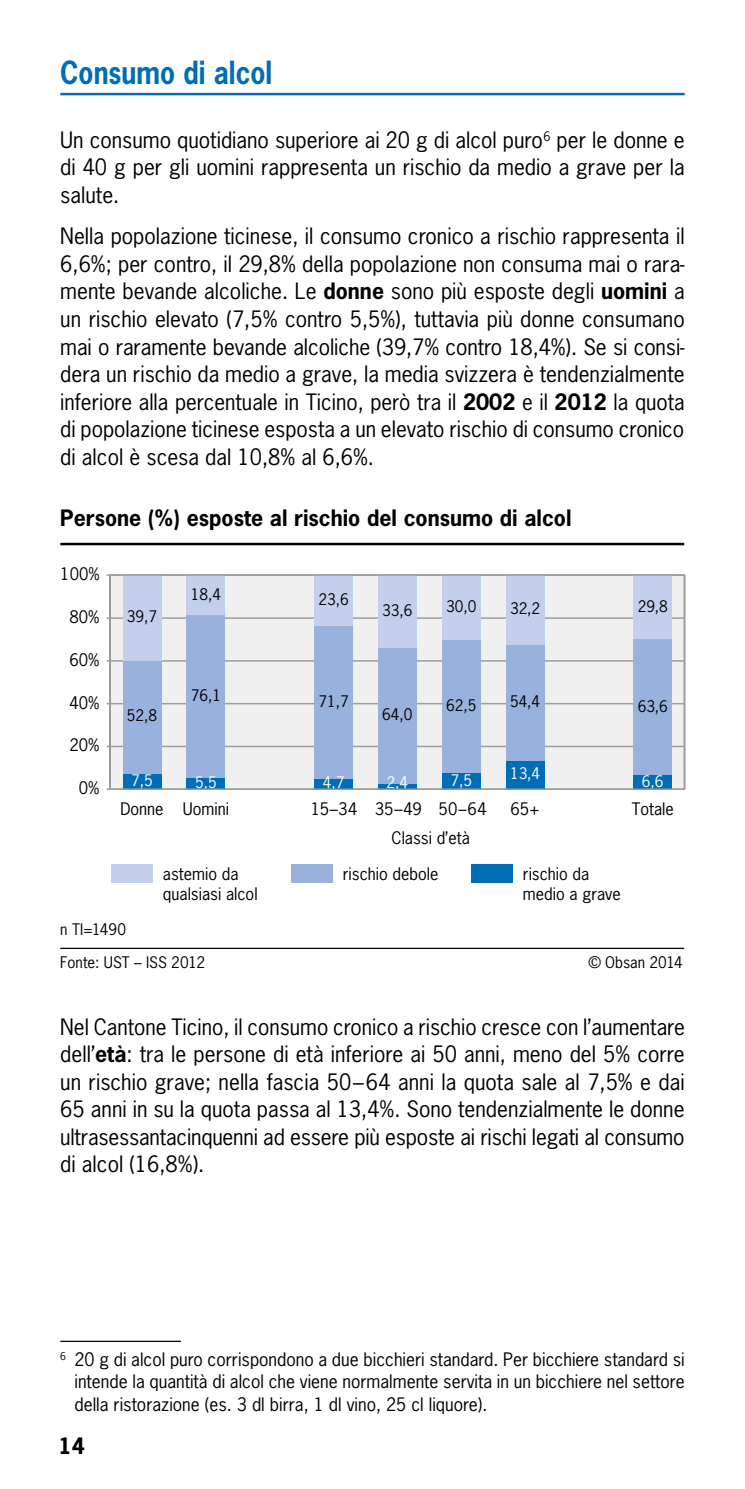
<style>
.page{position:relative;width:745px;height:1489px;background:#fff}
.page>*{position:absolute;margin:0;border:0;box-sizing:border-box;transform-origin:0 0}
.Kopftitel_-mit_Linie{font:700 30px "News Gothic Std";color:#006db7;scale:.88 1}
.Grundtext{font:21.25px/27.5px "News Gothic Std";color:#000;text-align:justify}
.t1{font:700 21.25px "News Gothic Std";color:#000}
.Fussnote{font:17.5px/22.5px "News Gothic Std";color:#000;text-align:justify}
.t2{font:16.25px/20.5px "News Gothic Std";color:#000}
.t3{font:15px "News Gothic Std";color:#000}
.t4{font:15px "News Gothic Std";color:#fff}
.s1{font-weight:700}
</style>
<div class="page">
<hr style="left:60px;top:1340px;width:121px;height:1px;background:#000">
<hr style="left:60px;top:93px;width:624px;height:2px;background:#006db7">
<div style="left:106px;top:574px;width:578px;height:216px;background:#f0f0f0"></div>
<hr style="left:110px;top:745px;width:574px;height:2px;background:#9c9d9d">
<hr style="left:110px;top:703px;width:574px;height:1px;background:#9c9d9d">
<hr style="left:110px;top:660px;width:574px;height:1px;background:#9c9d9d">
<hr style="left:110px;top:617px;width:574px;height:2px;background:#9c9d9d">
<div style="left:123px;top:773px;width:38px;height:16px;background:#006db7"></div>
<div style="left:123px;top:660px;width:38px;height:113px;background:#98b1dd"></div>
<div style="left:123px;top:575px;width:38px;height:85px;background:#c3cfeb"></div>
<div style="left:187px;top:777px;width:38px;height:12px;background:#006db7"></div>
<div style="left:187px;top:614px;width:38px;height:163px;background:#98b1dd"></div>
<div style="left:187px;top:575px;width:38px;height:39px;background:#c3cfeb"></div>
<div style="left:314px;top:779px;width:38px;height:10px;background:#006db7"></div>
<div style="left:314px;top:625px;width:38px;height:154px;background:#98b1dd"></div>
<div style="left:314px;top:575px;width:38px;height:50px;background:#c3cfeb"></div>
<div style="left:378px;top:784px;width:38px;height:5px;background:#006db7"></div>
<div style="left:378px;top:647px;width:38px;height:137px;background:#98b1dd"></div>
<div style="left:378px;top:575px;width:38px;height:72px;background:#c3cfeb"></div>
<div style="left:442px;top:773px;width:38px;height:16px;background:#006db7"></div>
<div style="left:442px;top:639px;width:38px;height:134px;background:#98b1dd"></div>
<div style="left:442px;top:575px;width:38px;height:64px;background:#c3cfeb"></div>
<div style="left:505px;top:760px;width:39px;height:29px;background:#006db7"></div>
<div style="left:505px;top:644px;width:39px;height:116px;background:#98b1dd"></div>
<div style="left:505px;top:575px;width:39px;height:69px;background:#c3cfeb"></div>
<div style="left:633px;top:775px;width:38px;height:14px;background:#006db7"></div>
<div style="left:633px;top:639px;width:38px;height:136px;background:#98b1dd"></div>
<div style="left:633px;top:575px;width:38px;height:64px;background:#c3cfeb"></div>
<div style="left:471px;top:864px;width:41px;height:18px;background:#006db7"></div>
<div style="left:291px;top:864px;width:41px;height:18px;background:#98b1dd"></div>
<div style="left:111px;top:864px;width:42px;height:18px;background:#c3cfeb"></div>
<hr style="left:60px;top:947px;width:623px;height:1px;background:#000">
<hr style="left:60px;top:543px;width:623px;height:2px;background:#000">
<hr style="left:110px;top:788px;width:574px;height:2px;background:#9c9c9c">
<hr style="left:110px;top:574px;width:574px;height:2px;background:#9c9c9c">
<p class="Kopftitel_-mit_Linie" style="left:60px;top:52px;width:242px">Consumo di alcol</p>
<p class="Grundtext" style="left:60px;top:126px;width:625px">Un consumo quotidiano superiore ai 20 g di alcol puro<sup>6</sup> per le donne e di 40 g per gli uomini rappresenta un rischio da medio a grave per la salute.</p>
<p class="Grundtext" style="left:60px;top:222px;width:625px">Nella popolazione ticinese, il consumo cronico a rischio rappresenta il 6,6%; per contro, il 29,8% della popolazione non consuma mai o rara&shy;mente bevande alcoliche. Le <span class="s1">donne</span> sono più esposte degli <span class="s1">uomini</span> a un rischio elevato (7,5% contro 5,5%), tuttavia più donne consumano mai o raramente bevande alcoliche (39,7% contro 18,4%). Se si consi&shy;dera un rischio da medio a grave, la media svizzera è tendenzialmente inferiore alla percentuale in Ticino, però tra il <span class="s1">2002</span> e il <span class="s1">2012</span> la quota di popolazione ticinese esposta a un elevato rischio di consumo cronico di alcol è scesa dal 10,8% al 6,6%.</p>
<p class="t1" style="left:60px;top:504px;width:512px">Persone (%) esposte al rischio del consumo di alcol</p>
<p class="t2" style="left:60px;top:563px;width:41px">100%</p>
<p class="t2" style="left:69px;top:606px;width:32px">80%</p>
<p class="t2" style="left:69px;top:649px;width:32px">60%</p>
<p class="t2" style="left:69px;top:692px;width:32px">40%</p>
<p class="t2" style="left:69px;top:735px;width:32px">20%</p>
<p class="t2" style="left:79px;top:777px;width:22px">0%</p>
<p class="t3" style="left:127px;top:607px;width:32px">39,7</p>
<p class="t3" style="left:127px;top:706px;width:32px">52,8</p>
<p class="t4" style="left:131px;top:770px;width:23px">7,5</p>
<p class="t3" style="left:191px;top:584px;width:32px">18,4</p>
<p class="t3" style="left:191px;top:685px;width:32px">76,1</p>
<p class="t4" style="left:195px;top:772px;width:23px">5,5</p>
<p class="t3" style="left:318px;top:589px;width:32px">23,6</p>
<p class="t3" style="left:318px;top:692px;width:32px">71,7</p>
<p class="t4" style="left:322px;top:772px;width:23px">4,7</p>
<p class="t3" style="left:382px;top:600px;width:32px">33,6</p>
<p class="t3" style="left:382px;top:705px;width:32px">64,0</p>
<p class="t4" style="left:386px;top:773px;width:23px">2,4</p>
<p class="t3" style="left:446px;top:596px;width:32px">30,0</p>
<p class="t3" style="left:446px;top:695px;width:32px">62,5</p>
<p class="t4" style="left:450px;top:770px;width:23px">7,5</p>
<p class="t3" style="left:509px;top:599px;width:32px">32,2</p>
<p class="t3" style="left:509px;top:691px;width:32px">54,4</p>
<p class="t4" style="left:509px;top:764px;width:32px">13,4</p>
<p class="t3" style="left:637px;top:596px;width:32px">29,8</p>
<p class="t3" style="left:637px;top:696px;width:32px">63,6</p>
<p class="t4" style="left:641px;top:771px;width:23px">6,6</p>
<p class="t2" style="left:120px;top:798px;width:110px">Donne Uomini</p>
<p class="t2" style="left:311px;top:798px;width:177px">15–34 35–49 50–64</p>
<p class="t2" style="left:510px;top:798px;width:31px">65+</p>
<p class="t2" style="left:631px;top:798px;width:43px">Totale</p>
<p class="t2" style="left:391px;top:827px;width:80px">Classi d’età</p>
<p class="t2" style="left:163px;top:863px;width:77px">astemio da</p>
<p class="t2" style="left:343px;top:863px;width:97px">rischio debole</p>
<p class="t2" style="left:163px;top:883px;width:96px">qualsiasi alcol</p>
<p class="t2" style="left:522px;top:863px;width:99px">rischio da medio a grave</p>
<p class="t3" style="left:60px;top:919px;width:67px">n TI=1490</p>
<p class="t3" style="left:60px;top:952px;width:146px">Fonte: UST – ISS 2012</p>
<p class="t3" style="left:588px;top:952px;width:96px">© Obsan 2014</p>
<p class="Grundtext" style="left:60px;top:1012px;width:625px">Nel Cantone Ticino, il consumo cronico a rischio cresce con l’aumentare dell’<span class="s1">età</span>: tra le persone di età inferiore ai 50 anni, meno del 5% corre un rischio grave; nella fascia 50–64 anni la quota sale al 7,5% e dai 65 anni in su la quota passa al 13,4%. Sono tendenzialmente le donne ultrasessantacinquenni ad essere più esposte ai rischi legati al consumo di alcol (16,8%).</p>
<p class="Fussnote" style="left:74px;top:1347px;width:611px;text-indent:-14px"><sup>6</sup> 20 g di alcol puro corrispondono a due bicchieri standard. Per bicchiere standard si intende la quantità di alcol che viene normalmente servita in un bicchiere nel settore della ristorazione (es. 3 dl birra, 1 dl vino, 25 cl liquore).</p>
<p class="t1" style="left:58px;top:1431px;width:28px">14</p>
</div>
